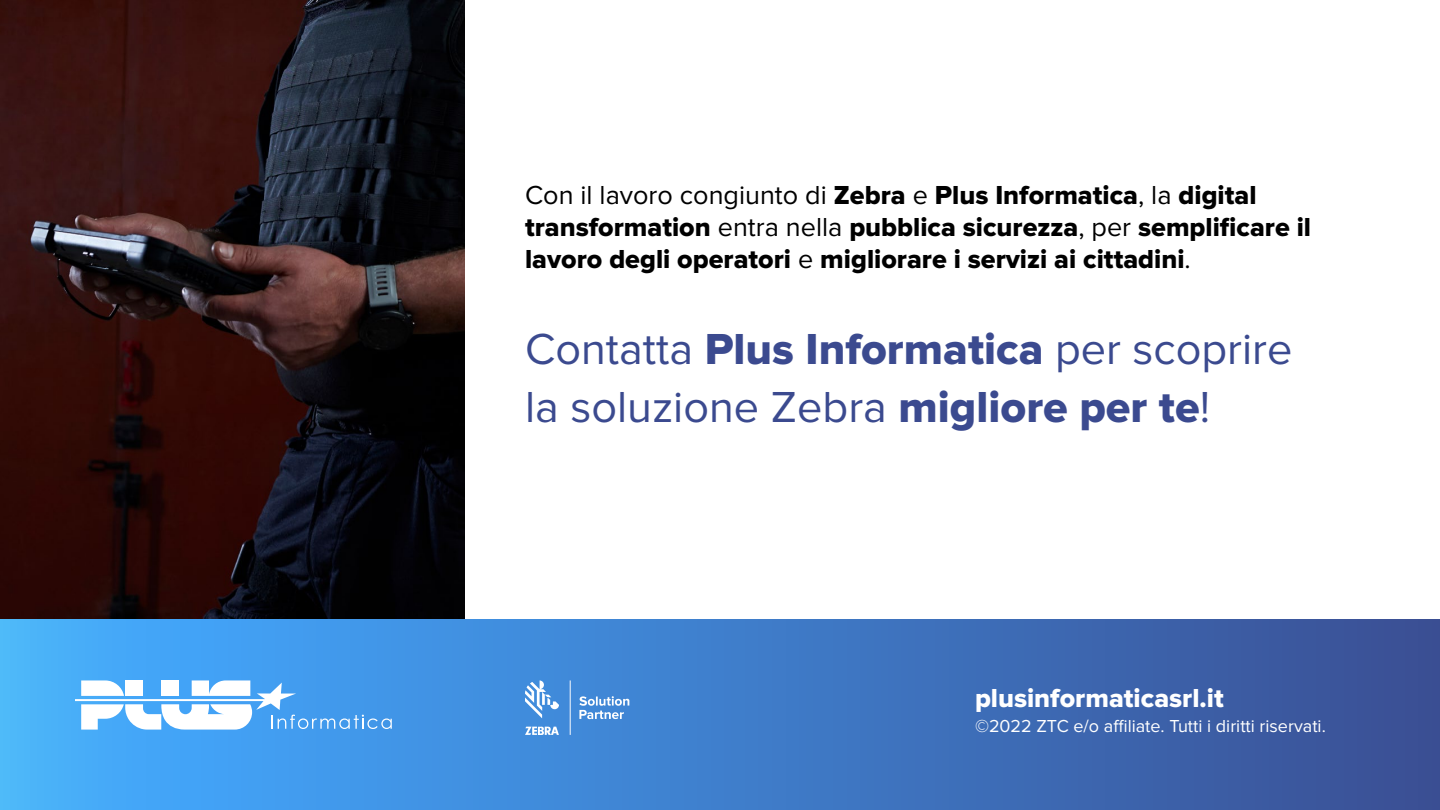
<style>
.page{position:relative;width:1440px;height:810px;background:#fff}
.page>*{position:absolute;margin:0;border:0;box-sizing:border-box;transform-origin:0 0}
.t1{font:45px/57.8px "Proxima Nova";color:#3b4a8f}
.t2{font:27px/32.4px "Proxima Nova Extrabld";color:#000}
.t3{font:27px "Proxima Nova Extrabld";color:#fff}
.t4{font:18px "Proxima Nova";color:#fff}
.s1{font-family:"Proxima Nova"}
.s2{font-family:"Proxima Nova Extrabld"}
</style>
<div class="page">
<img style="left:0;top:0;width:465px;height:620px">
<div style="left:0;top:620px;width:1440px;height:190px;background:linear-gradient(to right,#46b1ff,#394d94)"></div>
<svg style="left:75px;top:680px;width:317px;height:50px"></svg>
<svg style="left:525px;top:680px;width:104px;height:55px;background:#5f9cde"></svg>
<p class="t2" style="left:525px;top:179px;width:788px"><span class="s1">Con il lavoro congiunto di</span> Zebra <span class="s1">e</span> Plus Informatica<span class="s1">, la</span> digital transformation <span class="s1">entra nella</span> pubblica sicurezza<span class="s1">, per</span> semplificare il lavoro degli operatori <span class="s1">e</span> migliorare i servizi ai cittadini<span class="s1">.</span></p>
<h1 class="t1" style="left:525px;top:321px;width:769px">Contatta <span class="s2">Plus Informatica</span> per scoprire la soluzione Zebra <span class="s2">migliore per te</span>!</h1>
<p class="t3" style="left:975px;top:682px;width:250px">plusinformaticasrl.it</p>
<p class="t4" style="left:975px;top:716px;width:352px">©2022 ZTC e/o affiliate. Tutti i diritti riservati.</p>
</div>
